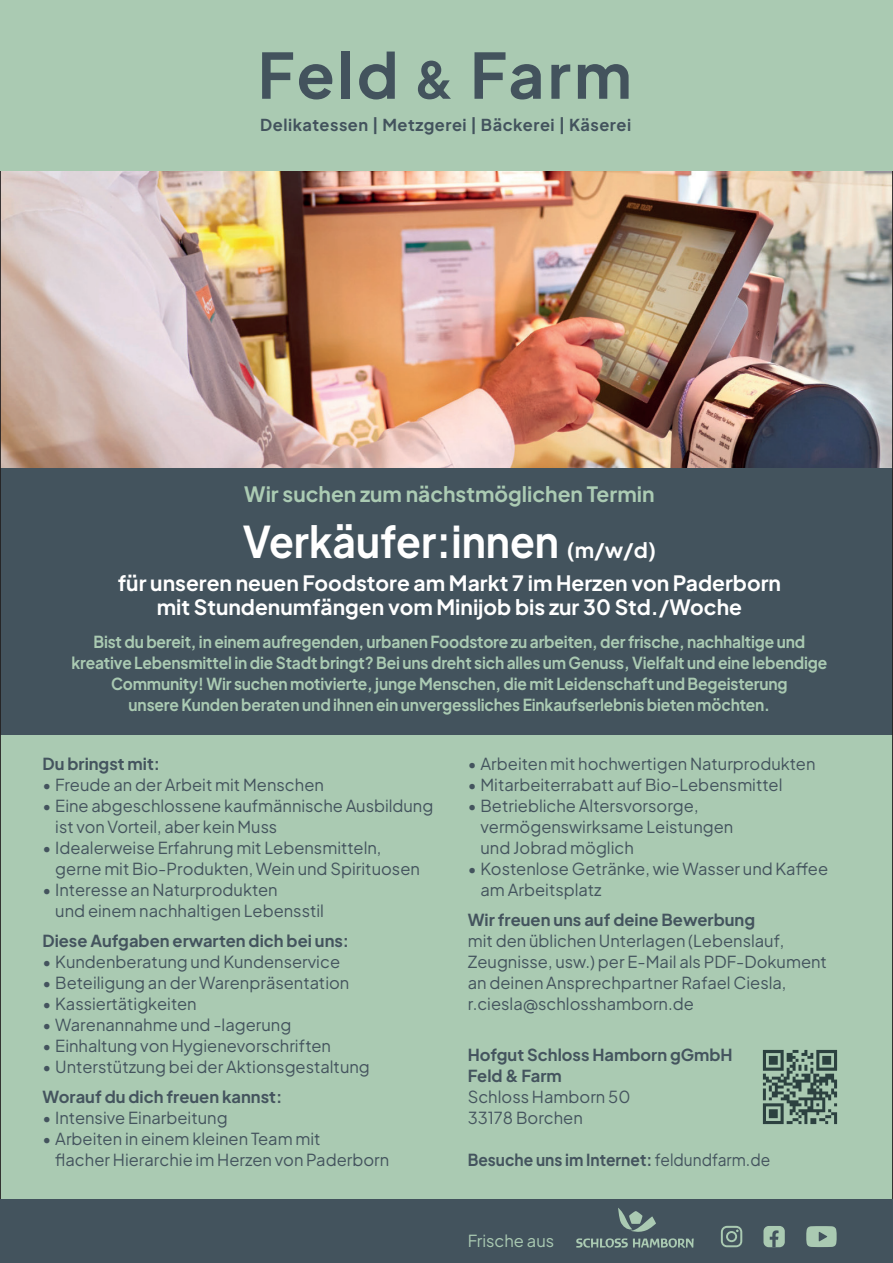
<style>
.page{position:relative;width:893px;height:1263px;background:#fff}
.page>*{position:absolute;margin:0;border:0;box-sizing:border-box;transform-origin:0 0}
.t1{font:700 62.4px "Plus Jakarta Sans";letter-spacing:.05em;color:#43535d}
.t2{font:700 43.5px "Plus Jakarta Sans";color:#fff;scale:.93 1}
.t3{font:700 21px/24px "Plus Jakarta Sans";color:#fff;text-align:center}
.t4{font:700 21px "Plus Jakarta Sans";color:#abcbb3}
.t5{font:16.5px/21px "Plus Jakarta Sans";color:#44545e}
.t6{font:700 16.5px/21px "Plus Jakarta Sans";letter-spacing:-.01em;color:#aacab2;text-align:center;scale:.94 1}
.t7{font:700 16.5px/21px "Plus Jakarta Sans";color:#44545e}
.t8{font:700 16.5px "Plus Jakarta Sans";color:#44545e;scale:.94 1}
.t9{font:16.5px "Plus Jakarta Sans";color:#aacab2}
.t10{font:700 16.35px "Plus Jakarta Sans";letter-spacing:.03em;color:#43535d}
.s1{font-size:50.4px}
.s2{font-size:21px}
.s3{font-weight:400}
</style>
<div class="page">
<div style="left:0;top:468px;width:893px;height:270px;background:#43535d"></div>
<div style="left:0;top:736px;width:893px;height:527px;background:#aacab2"></div>
<img style="left:2px;top:170px;width:889px;height:298px">
<img style="left:762px;top:1049px;width:76px;height:76px">
<div style="left:0;top:0;width:893px;height:170px;background:#aacab2"></div>
<div style="left:0;top:1199px;width:893px;height:64px;background:#43535d"></div>
<svg style="left:576px;top:1238px;width:118px;height:10px"></svg>
<svg style="left:618px;top:1208px;width:38px;height:24px"></svg>
<svg style="left:806px;top:1226px;width:31px;height:21px"></svg>
<svg style="left:721px;top:1226px;width:21px;height:21px"></svg>
<div style="left:763px;top:1226px;width:22px;height:21px;background:#aacab2;border-radius:5px"></div>
<svg style="left:770px;top:1230px;width:8px;height:17px"></svg>
<h1 class="t1" style="left:258px;top:20px;width:376px">Feld <span class="s1">&amp;</span> Farm</h1>
<p class="t10" style="left:260px;top:110px;width:372px">Delikatessen | Metzgerei | Bäckerei | Käserei</p>
<p class="t4" style="left:244px;top:476px;width:412px">Wir suchen zum nächstmöglichen Termin</p>
<h2 class="t2" style="left:243px;top:503px;width:446px">Verkäufer:innen <span class="s2">(m/w/d)</span></h2>
<p class="t3" style="left:118px;top:568px;width:665px">für unseren neuen Foodstore am Markt 7 im Herzen von Paderborn mit Stundenumfängen vom Minijob bis zur 30 Std./Woche</p>
<p class="t6" style="left:71px;top:629px;width:806px">Bist du bereit, in einem aufregenden, urbanen Foodstore zu arbeiten, der frische, nachhaltige und kreative Lebensmittel in die Stadt bringt? Bei uns dreht sich alles um Genuss, Vielfalt und eine lebendige Community! Wir suchen motivierte, junge Menschen, die mit Leidenschaft und Begeisterung<br>unsere Kunden beraten und ihnen ein unvergessliches Einkaufserlebnis bieten möchten.</p>
<p class="t7" style="left:43px;top:751px;width:119px">Du bringst mit:</p>
<p class="t5" style="left:43px;top:772px;width:283px">• Freude an der Arbeit mit Menschen</p>
<p class="t5" style="left:55px;top:793px;width:379px;text-indent:-13px">• Eine abgeschlossene kaufmännische Ausbildung ist von Vorteil, aber kein Muss</p>
<p class="t5" style="left:55px;top:835px;width:366px;text-indent:-13px">• Idealerweise Erfahrung mit Lebensmitteln, gerne mit Bio-Produkten, Wein und Spirituosen</p>
<p class="t5" style="left:55px;top:877px;width:270px;text-indent:-13px">• Interesse an Naturprodukten<br>und einem nachhaltigen Lebensstil</p>
<p class="t7" style="left:43px;top:928px;width:308px">Diese Aufgaben erwarten dich bei uns:</p>
<p class="t5" style="left:43px;top:949px;width:299px">• Kundenberatung und Kundenservice</p>
<p class="t5" style="left:43px;top:970px;width:308px">• Beteiligung an der Warenpräsentation</p>
<p class="t5" style="left:43px;top:991px;width:156px">• Kassiertätigkeiten</p>
<p class="t5" style="left:43px;top:1012px;width:250px">• Warenannahme und -lagerung</p>
<p class="t5" style="left:43px;top:1033px;width:290px">• Einhaltung von Hygienevorschriften</p>
<p class="t5" style="left:43px;top:1054px;width:329px">• Unterstützung bei der Aktionsgestaltung</p>
<p class="t7" style="left:43px;top:1084px;width:241px">Worauf du dich freuen kannst:</p>
<p class="t5" style="left:43px;top:1105px;width:187px">• Intensive Einarbeitung</p>
<p class="t5" style="left:55px;top:1126px;width:335px;text-indent:-13px">• Arbeiten in einem kleinen Team mit<br>flacher Hierarchie im Herzen von Paderborn</p>
<p class="t5" style="left:468px;top:751px;width:349px">• Arbeiten mit hochwertigen Naturprodukten</p>
<p class="t5" style="left:468px;top:772px;width:316px">• Mitarbeiterrabatt auf Bio-Lebensmittel</p>
<p class="t5" style="left:480px;top:793px;width:254px;text-indent:-13px">• Betriebliche Altersvorsorge, vermögenswirksame Leistungen und Jobrad möglich</p>
<p class="t5" style="left:480px;top:856px;width:349px;text-indent:-13px">• Kostenlose Getränke, wie Wasser und Kaffee am Arbeitsplatz</p>
<p class="t7" style="left:468px;top:907px;width:289px">Wir freuen uns auf deine Bewerbung</p>
<p class="t5" style="left:468px;top:928px;width:361px">mit den üblichen Unterlagen (Lebenslauf, Zeugnisse, usw.) per E-Mail als PDF-Dokument an deinen Ansprechpartner Rafael Ciesla, r.ciesla@schlosshamborn.de</p>
<p class="t7" style="left:468px;top:1042px;width:266px">Hofgut Schloss Hamborn gGmbH<br>Feld &amp; Farm</p>
<p class="t5" style="left:468px;top:1084px;width:164px">Schloss Hamborn 50<br>33178 Borchen</p>
<p class="t8" style="left:468px;top:1145px;width:323px">Besuche uns im Internet: <span class="s3">feldundfarm.de</span></p>
<p class="t9" style="left:468px;top:1228px;width:88px">Frische aus</p>
</div>
